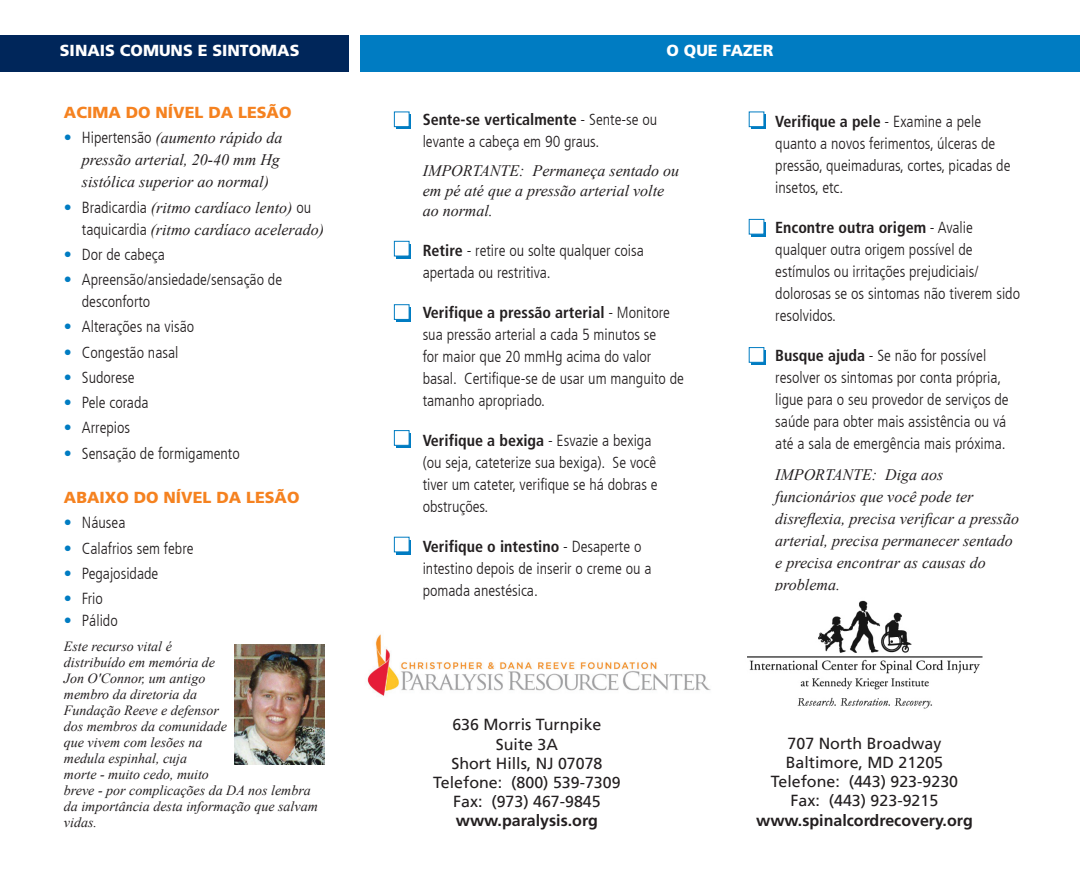
<style>
.page{position:relative;width:1080px;height:882px;background:#fff}
.page>*{position:absolute;margin:0;border:0;box-sizing:border-box;transform-origin:0 0}
.t1{font:300 condensed 16px/22px "Frutiger LT";color:#231f20}
.t2{font:italic 16px/22px "Times New Roman";color:#231f20}
.t3{font:16px "Frutiger LT";color:#231f20}
.t4{font:700 16px "Frutiger";color:#231f20}
.t5{font:900 16px "Frutiger";color:#f58220}
.t6{font:900 16px "Frutiger";color:#fff}
.t7{font:italic 14px/16px "Times New Roman";color:#231f20}
.s1{font-family:"Frutiger LT";font-weight:300;font-style:normal;font-stretch:condensed;color:#007cc2}
.s2{font-family:"Frutiger LT";font-weight:300;font-style:normal;font-stretch:condensed}
.s3{color:#007cc2}
.s4{font-family:"Frutiger";font-weight:700}
</style>
<div class="page">
<div style="left:396px;top:115px;width:15px;height:14px;background:#007cc2"></div>
<div style="left:396px;top:307px;width:15px;height:15px;background:#007cc2"></div>
<div style="left:396px;top:433px;width:15px;height:15px;background:#007cc2"></div>
<div style="left:396px;top:540px;width:15px;height:14px;background:#007cc2"></div>
<div style="left:0;top:35px;width:348px;height:37px;background:#00265a"></div>
<div style="left:360px;top:35px;width:720px;height:37px;background:#007cc2"></div>
<div style="left:394px;top:112px;width:16px;height:15px;background:#fff;border:1px solid #007cc2"></div>
<div style="left:396px;top:244px;width:15px;height:15px;background:#007cc2"></div>
<div style="left:394px;top:241px;width:16px;height:15px;background:#fff;border:1px solid #007cc2"></div>
<div style="left:394px;top:304px;width:16px;height:16px;background:#fff;border:1px solid #007cc2"></div>
<div style="left:394px;top:430px;width:16px;height:16px;background:#fff;border:1px solid #007cc2"></div>
<div style="left:394px;top:537px;width:16px;height:15px;background:#fff;border:1px solid #007cc2"></div>
<div style="left:751px;top:115px;width:15px;height:14px;background:#007cc2"></div>
<div style="left:751px;top:222px;width:15px;height:15px;background:#007cc2"></div>
<div style="left:751px;top:350px;width:15px;height:15px;background:#007cc2"></div>
<div style="left:749px;top:112px;width:15px;height:15px;background:#fff;border:1px solid #007cc2"></div>
<div style="left:749px;top:219px;width:15px;height:16px;background:#fff;border:1px solid #007cc2"></div>
<div style="left:749px;top:347px;width:15px;height:16px;background:#fff;border:1px solid #007cc2"></div>
<img style="left:367px;top:634px;width:344px;height:62px">
<img style="left:747px;top:600px;width:236px;height:109px">
<img style="left:234px;top:644px;width:91px;height:120px">
<p class="t6" style="left:60px;top:41px;width:241px">SINAIS COMUNS E SINTOMAS</p>
<p class="t6" style="left:667px;top:41px;width:108px">O QUE FAZER</p>
<p class="t5" style="left:64px;top:103px;width:229px">ACIMA DO NÍVEL DA LESÃO</p>
<p class="t2" style="left:82px;top:127px;width:202px;text-indent:-18px"><span class="s1">•</span> <span class="s2">Hipertensão</span> (aumento rápido da pressão arterial, 20-40 mm Hg sistólica superior ao normal)</p>
<p class="t2" style="left:82px;top:196px;width:244px;text-indent:-18px"><span class="s1">•</span> <span class="s2">Bradicardia</span> (ritmo cardíaco lento) <span class="s2">ou taquicardia</span> (ritmo cardíaco acelerado)</p>
<p class="t1" style="left:64px;top:244px;width:102px"><span class="s3">•</span> Dor de cabeça</p>
<p class="t1" style="left:82px;top:269px;width:202px;text-indent:-18px"><span class="s3">•</span> Apreensão/ansiedade/sensação de desconforto</p>
<p class="t1" style="left:64px;top:316px;width:132px"><span class="s3">•</span> Alterações na visão</p>
<p class="t1" style="left:64px;top:341px;width:116px"><span class="s3">•</span> Congestão nasal</p>
<p class="t1" style="left:64px;top:367px;width:72px"><span class="s3">•</span> Sudorese</p>
<p class="t1" style="left:64px;top:392px;width:86px"><span class="s3">•</span> Pele corada</p>
<p class="t1" style="left:64px;top:417px;width:68px"><span class="s3">•</span> Arrepios</p>
<p class="t1" style="left:64px;top:442px;width:177px"><span class="s3">•</span> Sensação de formigamento</p>
<p class="t5" style="left:64px;top:488px;width:237px">ABAIXO DO NÍVEL DA LESÃO</p>
<p class="t1" style="left:64px;top:512px;width:63px"><span class="s3">•</span> Náusea</p>
<p class="t1" style="left:64px;top:537px;width:131px"><span class="s3">•</span> Calafrios sem febre</p>
<p class="t1" style="left:64px;top:562px;width:96px"><span class="s3">•</span> Pegajosidade</p>
<p class="t1" style="left:64px;top:588px;width:41px"><span class="s3">•</span> Frio</p>
<p class="t1" style="left:64px;top:610px;width:55px"><span class="s3">•</span> Pálido</p>
<p class="t7" style="left:64px;top:638px;width:255px">Este recurso vital é<br>distribuído em memória de<br>Jon O'Connor, um antigo<br>membro da diretoria da<br>Fundação Reeve e defensor<br>dos membros da comunidade<br>que vivem com lesões na<br>medula espinhal, cuja<br>morte - muito cedo, muito<br>breve - por complicações da DA nos lembra da importância desta informação que salvam vidas.</p>
<p class="t1" style="left:423px;top:109px;width:236px"><span class="s4">Sente-se verticalmente</span> - Sente-se ou levante a cabeça em 90 graus.</p>
<p class="t2" style="left:423px;top:161px;width:258px;line-height:20px">IMPORTANTE: Permaneça sentado ou em pé até que a pressão arterial volte ao normal.</p>
<p class="t1" style="left:423px;top:240px;width:223px"><span class="s4">Retire</span> - retire ou solte qualquer coisa apertada ou restritiva.</p>
<p class="t1" style="left:423px;top:302px;width:263px"><span class="s4">Verifique a pressão arterial</span> - Monitore sua pressão arterial a cada 5 minutos se<br>for maior que 20 mmHg acima do valor basal. Certifique-se de usar um manguito de tamanho apropriado.</p>
<p class="t1" style="left:423px;top:430px;width:236px"><span class="s4">Verifique a bexiga</span> - Esvazie a bexiga (ou seja, cateterize sua bexiga). Se você tiver um cateter, verifique se há dobras e obstruções.</p>
<p class="t1" style="left:423px;top:536px;width:230px"><span class="s4">Verifique o intestino</span> - Desaperte o intestino depois de inserir o creme ou a pomada anestésica.</p>
<p class="t3" style="left:452px;top:715px;width:151px">636 Morris Turnpike</p>
<p class="t3" style="left:496px;top:735px;width:64px">Suite 3A</p>
<p class="t3" style="left:451px;top:754px;width:153px">Short Hills, NJ 07078</p>
<p class="t3" style="left:433px;top:773px;width:189px">Telefone: (800) 539-7309</p>
<p class="t3" style="left:453px;top:792px;width:149px">Fax: (973) 467-9845</p>
<p class="t4" style="left:456px;top:811px;width:144px">www.paralysis.org</p>
<p class="t1" style="left:775px;top:110px;width:237px"><span class="s4">Verifique a pele</span> - Examine a pele quanto a novos ferimentos, úlceras de pressão, queimaduras, cortes, picadas de insetos, etc.</p>
<p class="t1" style="left:775px;top:216px;width:246px"><span class="s4">Encontre outra origem</span> - Avalie qualquer outra origem possível de estímulos ou irritações prejudiciais/ dolorosas se os sintomas não tiverem sido resolvidos.</p>
<p class="t1" style="left:775px;top:344px;width:235px"><span class="s4">Busque ajuda</span> - Se não for possível resolver os sintomas por conta própria, ligue para o seu provedor de serviços de saúde para obter mais assistência ou vá até a sala de emergência mais próxima.</p>
<p class="t2" style="left:775px;top:463px;width:245px">IMPORTANTE: Diga aos funcionários que você pode ter disreflexia, precisa verificar a pressão arterial, precisa permanecer sentado e precisa encontrar as causas do problema.</p>
<p class="t3" style="left:788px;top:734px;width:155px">707 North Broadway</p>
<p class="t3" style="left:786px;top:753px;width:159px">Baltimore, MD 21205</p>
<p class="t3" style="left:771px;top:772px;width:189px">Telefone: (443) 923-9230</p>
<p class="t3" style="left:791px;top:791px;width:149px">Fax: (443) 923-9215</p>
<p class="t4" style="left:756px;top:811px;width:218px">www.spinalcordrecovery.org</p>
</div>
